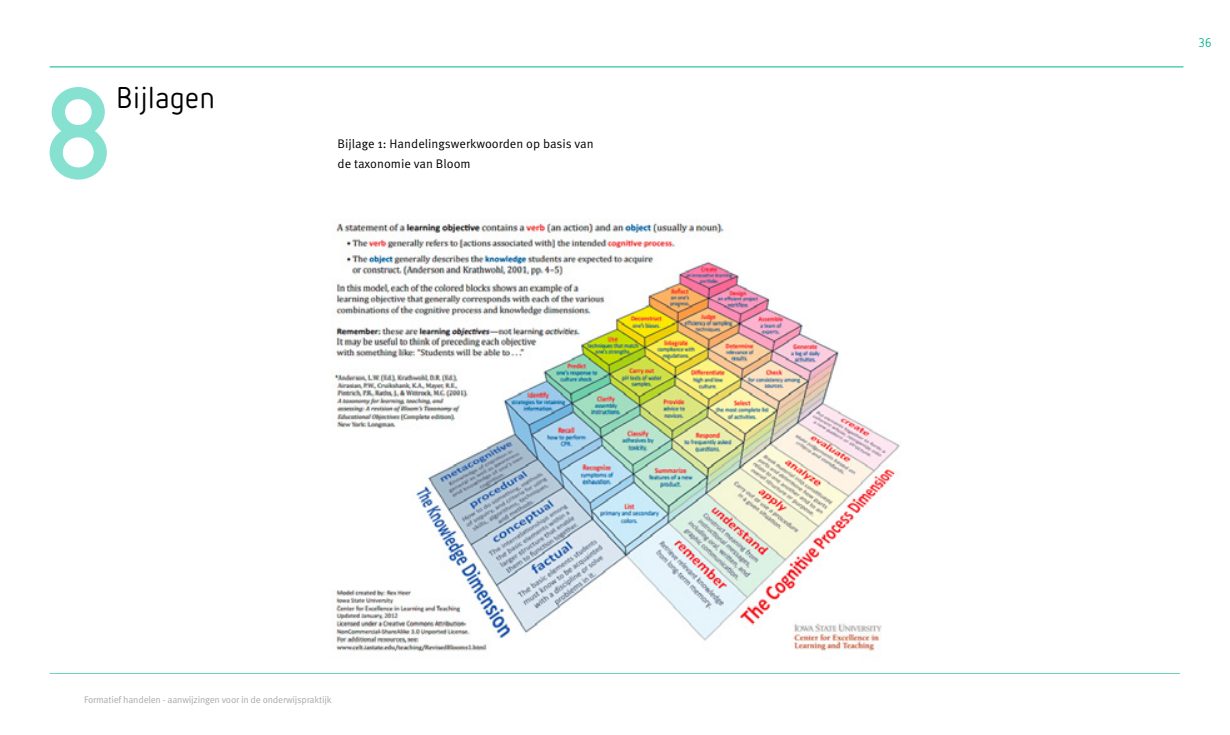
<style>
.page{position:relative;width:1230px;height:735px;background:#fff}
.page>*{position:absolute;margin:0;border:0;box-sizing:border-box;transform-origin:0 0}
.t1{font:700 128.5px "Netto OT";color:#86e1d1}
.t2{font:30px "Netto OT";letter-spacing:.02em;color:#000}
.t3{font:12.5px/20px "Meta OT";color:#000}
.t4{font:12.5px "Netto OT";color:#00b58b}
.t5{font:9.62px "Meta OT";letter-spacing:-.02em;color:#a7a9ac}
</style>
<div class="page">
<hr style="left:50px;top:673px;width:1130px;height:1px;background:#00b58b">
<hr style="left:50px;top:67px;width:1133px;height:1px;background:#00b58b">
<img style="left:334px;top:219px;width:566px;height:433px">
<h1 class="t1" style="left:43px;top:52px;width:73px">8</h1>
<h2 class="t2" style="left:116px;top:79px;width:100px">Bijlagen</h2>
<p class="t3" style="left:338px;top:133px;width:258px">Bijlage 1: Handelingswerkwoorden op basis van de taxonomie van Bloom</p>
<p class="t5" style="left:84px;top:694px;width:249px">Formatief handelen - aanwijzingen voor in de onderwijspraktijk</p>
<p class="t4" style="left:1199px;top:35px;width:14px">36</p>
</div>
